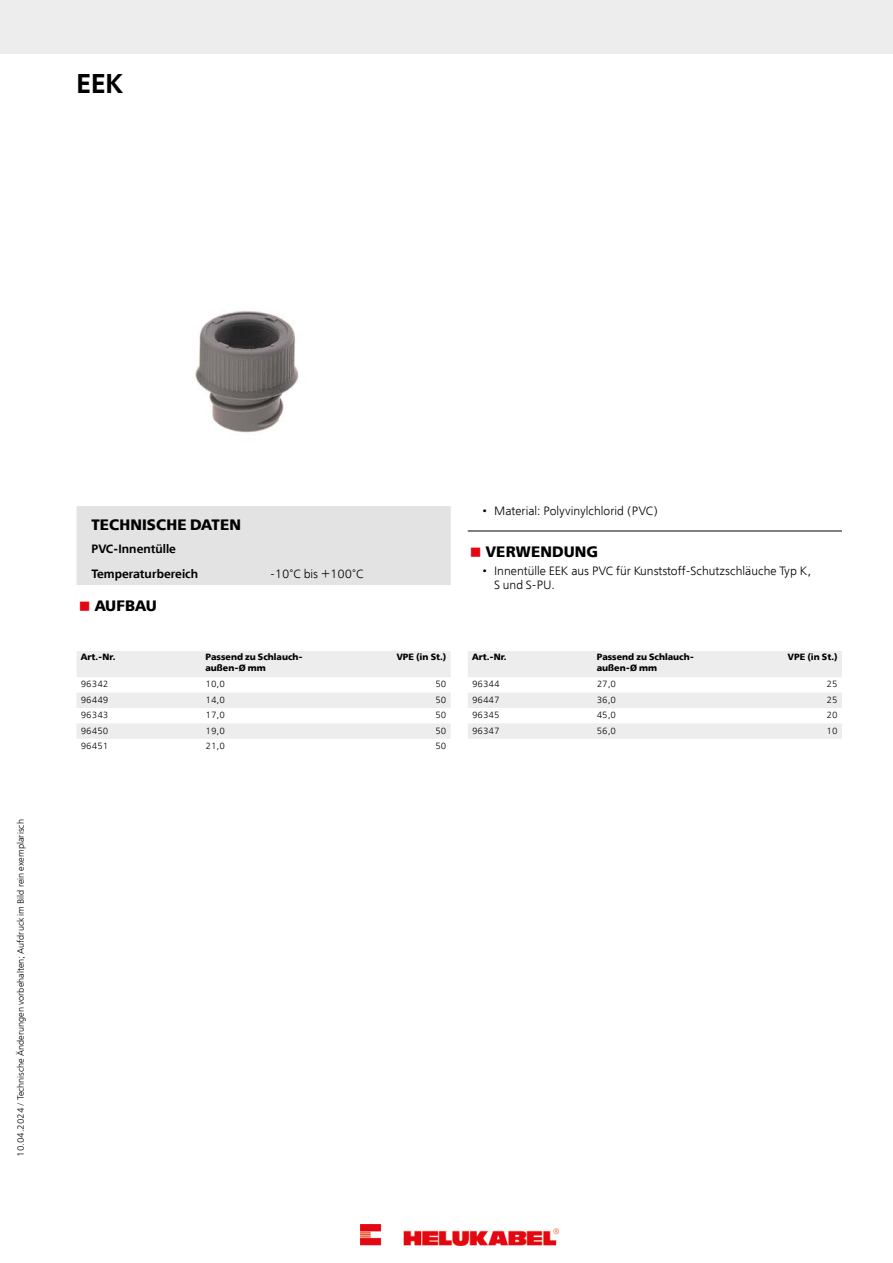
<style>
.page{position:relative;width:893px;height:1263px;background:#fff}
.page>*{position:absolute;margin:0;border:0;box-sizing:border-box;transform-origin:0 0}
.t1{font:600 27px "Free Set";color:#000}
.t2{font:700 15px "Free Set";letter-spacing:.01em;color:#000}
.t3{font:300 12px/14.4px "Free Set";color:#000}
.t4{font:600 12px/24.8px "Free Set";color:#000}
.t5{font:300 9px "Free Set";color:#000}
.t6{font:700 9px/10.8px "Free Set";color:#000}
.s1{color:#e30613}
</style>
<div class="page">
<div style="left:77px;top:506px;width:374px;height:79px;background:#e3e3e3"></div>
<hr style="left:468px;top:531px;width:374px;height:1px;background:#000">
<svg style="left:77px;top:651px;width:374px;height:88px"></svg>
<svg style="left:468px;top:651px;width:374px;height:88px"></svg>
<div style="left:0;top:0;width:893px;height:53px;background:#ededed"></div>
<img style="left:195px;top:310px;width:104px;height:123px">
<img style="left:360px;top:1225px;width:198px;height:21px">
<h1 class="t1" style="left:77px;top:66px;width:48px">EEK</h1>
<p class="t5" style="left:15px;top:1157px;width:339px;rotate:-90deg">10.04.2024 / Technische Änderungen vorbehalten; Aufdruck im Bild rein exemplarisch</p>
<h2 class="t2" style="left:91px;top:515px;width:151px">TECHNISCHE DATEN</h2>
<h3 class="t4" style="left:91px;top:536px;width:108px">PVC-Innentülle<br>Temperaturbereich</h3>
<h2 class="t2" style="left:79px;top:596px;width:80px"><span class="s1">■</span> AUFBAU</h2>
<h3 class="t3" style="left:270px;top:567px;width:95px">-10°C bis +100°C</h3>
<p class="t6" style="left:81px;top:651px;width:36px">Art.-Nr.</p>
<p class="t6" style="left:206px;top:651px;width:99px">Passend zu Schlauch&shy;außen-Ø mm</p>
<p class="t6" style="left:397px;top:651px;width:51px">VPE (in St.)</p>
<p class="t5" style="left:81px;top:679px;width:29px">96342</p>
<p class="t5" style="left:206px;top:679px;width:21px">10,0</p>
<p class="t5" style="left:435px;top:679px;width:13px">50</p>
<p class="t5" style="left:81px;top:694px;width:29px">96449</p>
<p class="t5" style="left:206px;top:694px;width:21px">14,0</p>
<p class="t5" style="left:435px;top:694px;width:13px">50</p>
<p class="t5" style="left:81px;top:709px;width:29px">96343</p>
<p class="t5" style="left:206px;top:709px;width:21px">17,0</p>
<p class="t5" style="left:435px;top:709px;width:13px">50</p>
<p class="t5" style="left:81px;top:725px;width:29px">96450</p>
<p class="t5" style="left:206px;top:725px;width:21px">19,0</p>
<p class="t5" style="left:435px;top:725px;width:13px">50</p>
<p class="t5" style="left:81px;top:740px;width:29px">96451</p>
<p class="t5" style="left:206px;top:740px;width:21px">21,0</p>
<p class="t5" style="left:435px;top:740px;width:13px">50</p>
<h3 class="t3" style="left:483px;top:504px;width:177px">• Material: Polyvinylchlorid (PVC)</h3>
<h2 class="t2" style="left:470px;top:542px;width:130px"><span class="s1">■</span> VERWENDUNG</h2>
<h3 class="t3" style="left:494px;top:563px;width:318px;text-indent:-11px">• Innentülle EEK aus PVC für Kunststoff-Schutzschläuche Typ K,<br>S und S-PU.</h3>
<p class="t6" style="left:472px;top:651px;width:36px">Art.-Nr.</p>
<p class="t6" style="left:597px;top:651px;width:99px">Passend zu Schlauch&shy;außen-Ø mm</p>
<p class="t6" style="left:788px;top:651px;width:51px">VPE (in St.)</p>
<p class="t5" style="left:472px;top:679px;width:29px">96344</p>
<p class="t5" style="left:597px;top:679px;width:21px">27,0</p>
<p class="t5" style="left:827px;top:679px;width:13px">25</p>
<p class="t5" style="left:472px;top:694px;width:29px">96447</p>
<p class="t5" style="left:597px;top:694px;width:21px">36,0</p>
<p class="t5" style="left:827px;top:694px;width:13px">25</p>
<p class="t5" style="left:472px;top:709px;width:29px">96345</p>
<p class="t5" style="left:597px;top:709px;width:21px">45,0</p>
<p class="t5" style="left:827px;top:709px;width:13px">20</p>
<p class="t5" style="left:472px;top:725px;width:29px">96347</p>
<p class="t5" style="left:597px;top:725px;width:21px">56,0</p>
<p class="t5" style="left:827px;top:725px;width:13px">10</p>
</div>
